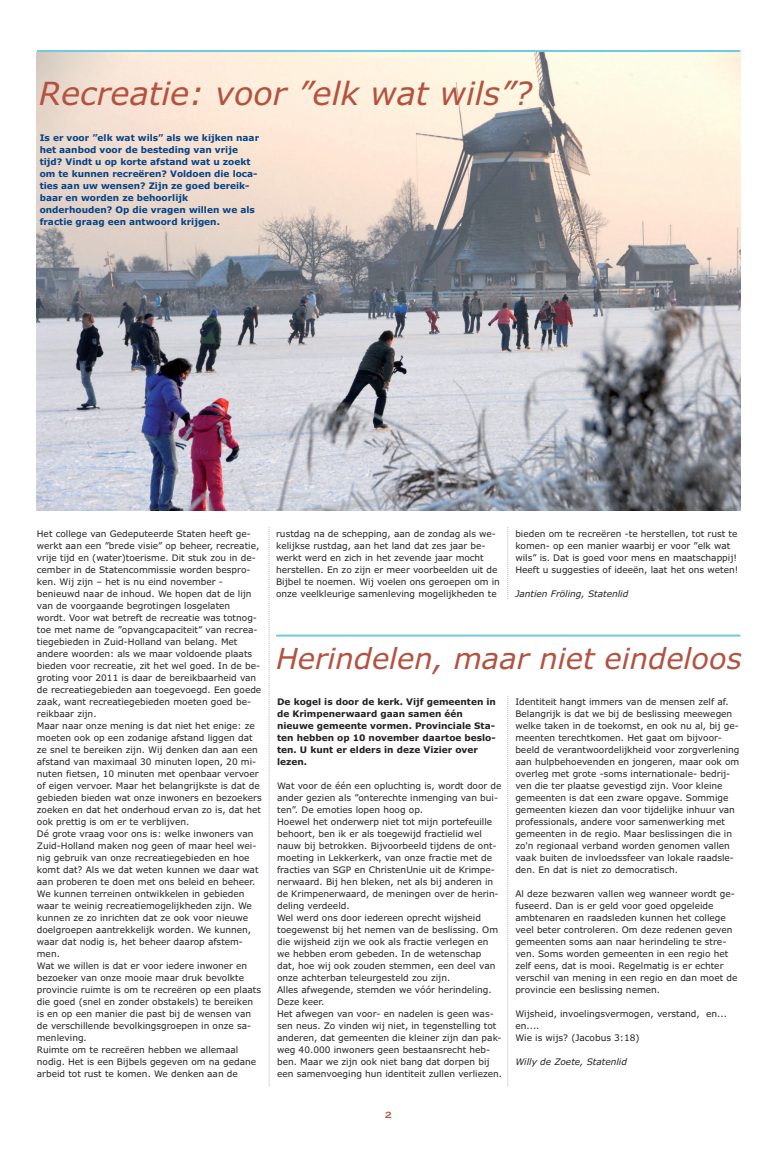
<style>
.page{position:relative;width:783px;height:1151px;background:#fff}
.page>*{position:absolute;margin:0;border:0;box-sizing:border-box;transform-origin:0 0}
.t1{font:italic 32px "Verdana";color:#b45240}
.t2{font:italic 29px "Verdana";color:#b45240}
.t3{font:12px "Copperplate";color:#b45240}
.t4{font:9px/12px "Verdana";color:#231f20}
.t5{font:700 9px/12px "Verdana";color:#054286}
.t6{font:700 9px/12px "Verdana";color:#231f20}
.t7{font:italic 9px "Verdana";color:#231f20}
</style>
<div class="page">
<svg style="left:507px;top:696px;width:1px;height:390px"></svg>
<svg style="left:507px;top:527px;width:1px;height:72px"></svg>
<hr style="left:276px;top:635px;width:464px;height:2px;background:#70cadf">
<img style="left:37px;top:52px;width:703px;height:458px">
<svg style="left:268px;top:527px;width:1px;height:559px"></svg>
<hr style="left:37px;top:50px;width:703px;height:2px;background:#70cadf">
<h1 class="t1" style="left:39px;top:75px;width:495px">Recreatie: voor ”elk wat wils”?</h1>
<p class="t5" style="left:40px;top:131px;width:221px">Is er voor ”elk wat wils” als we kijken naar het aanbod voor de besteding van vrije tijd? Vindt u op korte afstand wat u zoekt om te kunnen recreëren? Voldoen die loca&shy;ties aan uw wensen? Zijn ze goed bereik&shy;baar en worden ze behoorlijk onderhouden? Op die vragen willen we als fractie graag een antwoord krijgen.</p>
<p class="t4" style="left:37px;top:527px;width:226px">Het college van Gedeputeerde Staten heeft ge&shy;werkt aan een ”brede visie” op beheer, recreatie, vrije tijd en (water)toerisme. Dit stuk zou in de&shy;cember in de Statencommissie worden bespro&shy;ken. Wij zijn – het is nu eind november - benieuwd naar de inhoud. We hopen dat de lijn van de voorgaande begrotingen losgelaten<br>wordt. Voor wat betreft de recreatie was totnog&shy;toe met name de ”opvangcapaciteit” van recrea&shy;tiegebieden in Zuid-Holland van belang. Met andere woorden: als we maar voldoende plaats bieden voor recreatie, zit het wel goed. In de be&shy;groting voor 2011 is daar de bereikbaarheid van de recreatiegebieden aan toegevoegd. Een goede zaak, want recreatiegebieden moeten goed be&shy;reikbaar zijn.<br>Maar naar onze mening is dat niet het enige: ze moeten ook op een zodanige afstand liggen dat ze snel te bereiken zijn. Wij denken dan aan een afstand van maximaal 30 minuten lopen, 20 mi&shy;nuten fietsen, 10 minuten met openbaar vervoer of eigen vervoer. Maar het belangrijkste is dat de gebieden bieden wat onze inwoners en bezoekers zoeken en dat het onderhoud ervan zo is, dat het ook prettig is om er te verblijven.<br>Dé grote vraag voor ons is: welke inwoners van Zuid-Holland maken nog geen of maar heel wei&shy;nig gebruik van onze recreatiegebieden en hoe komt dat? Als we dat weten kunnen we daar wat aan proberen te doen met ons beleid en beheer.<br>We kunnen terreinen ontwikkelen in gebieden waar te weinig recreatiemogelijkheden zijn. We kunnen ze zo inrichten dat ze ook voor nieuwe doelgroepen aantrekkelijk worden. We kunnen, waar dat nodig is, het beheer daarop afstem&shy;men.<br>Wat we willen is dat er voor iedere inwoner en bezoeker van onze mooie maar druk bevolkte provincie ruimte is om te recreëren op een plaats die goed (snel en zonder obstakels) te bereiken is en op een manier die past bij de wensen van de verschillende bevolkingsgroepen in onze sa&shy;menleving.<br>Ruimte om te recreëren hebben we allemaal nodig. Het is een Bijbels gegeven om na gedane arbeid tot rust te komen. We denken aan de</p>
<p class="t4" style="left:276px;top:527px;width:225px">rustdag na de schepping, aan de zondag als we&shy;kelijkse rustdag, aan het land dat zes jaar be&shy;werkt werd en zich in het zevende jaar mocht herstellen. En zo zijn er meer voorbeelden uit de Bijbel te noemen. Wij voelen ons geroepen om in onze veelkleurige samenleving mogelijkheden te</p>
<p class="t4" style="left:515px;top:527px;width:224px">bieden om te recreëren -te herstellen, tot rust te komen- op een manier waarbij er voor ”elk wat wils” is. Dat is goed voor mens en maatschappij!<br>Heeft u suggesties of ideeën, laat het ons weten!</p>
<p class="t7" style="left:515px;top:588px;width:114px">Jantien Fröling, Statenlid</p>
<h2 class="t2" style="left:276px;top:642px;width:467px">Herindelen, maar niet eindeloos</h2>
<p class="t6" style="left:277px;top:695px;width:220px">De kogel is door de kerk. Vijf gemeenten in de Krimpenerwaard gaan samen één nieuwe gemeente vormen. Provinciale Sta&shy;ten hebben op 10 november daartoe beslo&shy;ten. U kunt er elders in deze Vizier over lezen.</p>
<p class="t4" style="left:277px;top:779px;width:226px">Wat voor de één een opluchting is, wordt door de ander gezien als ”onterechte inmenging van bui&shy;ten”. De emoties lopen hoog op.<br>Hoewel het onderwerp niet tot mijn portefeuille behoort, ben ik er als toegewijd fractielid wel nauw bij betrokken. Bijvoorbeeld tijdens de ont&shy;moeting in Lekkerkerk, van onze fractie met de fracties van SGP en ChristenUnie uit de Krimpe&shy;nerwaard. Bij hen bleken, net als bij anderen in de Krimpenerwaard, de meningen over de herin&shy;deling verdeeld.<br>Wel werd ons door iedereen oprecht wijsheid toegewenst bij het nemen van de beslissing. Om die wijsheid zijn we ook als fractie verlegen en we hebben erom gebeden. In de wetenschap<br>dat, hoe wij ook zouden stemmen, een deel van onze achterban teleurgesteld zou zijn.<br>Alles afwegende, stemden we vóór herindeling.<br>Deze keer.<br>Het afwegen van voor- en nadelen is geen was&shy;sen neus. Zo vinden wij niet, in tegenstelling tot anderen, dat gemeenten die kleiner zijn dan pak&shy;weg 40.000 inwoners geen bestaansrecht heb&shy;ben. Maar we zijn ook niet bang dat dorpen bij een samenvoeging hun identiteit zullen verliezen.</p>
<h3 class="t3" style="left:385px;top:1107px;width:9px">2</h3>
<p class="t4" style="left:515px;top:695px;width:225px">Identiteit hangt immers van de mensen zelf af.<br>Belangrijk is dat we bij de beslissing meewegen welke taken in de toekomst, en ook nu al, bij ge&shy;meenten terechtkomen. Het gaat om bijvoor&shy;beeld de verantwoordelijkheid voor zorgverlening aan hulpbehoevenden en jongeren, maar ook om overleg met grote -soms internationale- bedrij&shy;ven die ter plaatse gevestigd zijn. Voor kleine gemeenten is dat een zware opgave. Sommige gemeenten kiezen dan voor tijdelijke inhuur van professionals, andere voor samenwerking met gemeenten in de regio. Maar beslissingen die in zo'n regionaal verband worden genomen vallen vaak buiten de invloedssfeer van lokale raadsle&shy;den. En dat is niet zo democratisch.</p>
<p class="t4" style="left:515px;top:887px;width:223px">Al deze bezwaren vallen weg wanneer wordt ge&shy;fuseerd. Dan is er geld voor goed opgeleide ambtenaren en raadsleden kunnen het college veel beter controleren. Om deze redenen geven gemeenten soms aan naar herindeling te stre&shy;ven. Soms worden gemeenten in een regio het zelf eens, dat is mooi. Regelmatig is er echter verschil van mening in een regio en dan moet de provincie een beslissing nemen.</p>
<p class="t4" style="left:515px;top:1007px;width:213px">Wijsheid, invoelingsvermogen, verstand, en... en....<br>Wie is wijs? (Jacobus 3:18)</p>
<p class="t7" style="left:515px;top:1056px;width:113px">Willy de Zoete, Statenlid</p>
</div>
